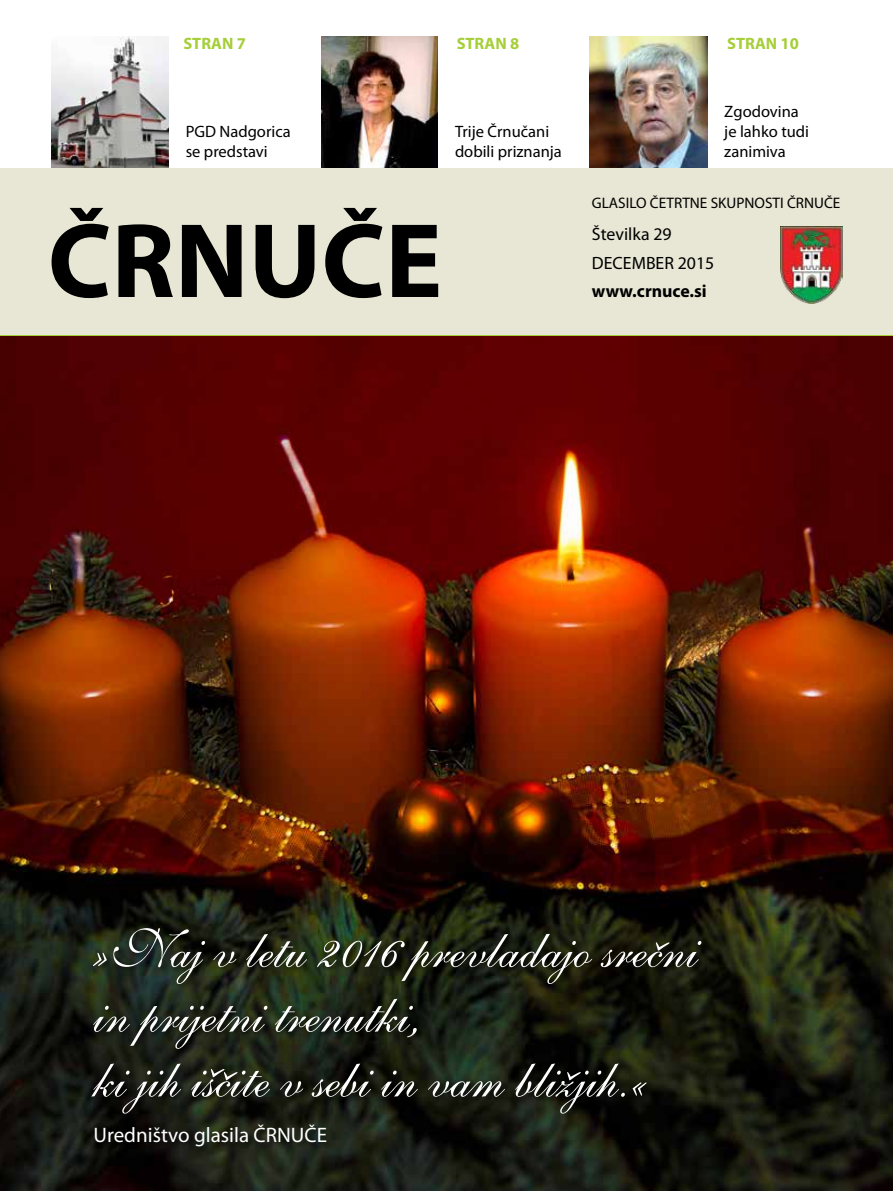
<style>
.page{position:relative;width:893px;height:1191px;background:#fff}
.page>*{position:absolute;margin:0;border:0;box-sizing:border-box;transform-origin:0 0}
.t1{font:700 106.95px "Myriad Pro";color:#000}
.t2{font:54px/64.8px "English 111 Presto BT";color:#fff}
.t3{font:21px "Myriad Pro";color:#fff}
.t4{font:17.85px/28.3px "Myriad Pro";color:#000}
.t5{font:700 17.85px "Myriad Pro";color:#000}
.t6{font:16.5px/19.8px "Myriad Pro";color:#000}
.t7{font:700 16.5px "Myriad Pro";color:#a6ce39}
.t8{font:15.3px "Myriad Pro";color:#000}
</style>
<div class="page">
<img style="left:590px;top:36px;width:117px;height:132px">
<img style="left:51px;top:36px;width:118px;height:132px">
<img style="left:321px;top:36px;width:117px;height:132px">
<img style="left:0;top:336px;width:893px;height:855px">
<div style="left:0;top:168px;width:893px;height:167px;background:#e8e6d4"></div>
<img style="left:780px;top:227px;width:62px;height:76px">
<div style="left:90px;top:926px;width:619px;height:227px;background:#000;opacity:.75"></div>
<p class="t7" style="left:183px;top:32px;width:64px">STRAN 7</p>
<p class="t7" style="left:457px;top:32px;width:64px">STRAN 8</p>
<p class="t7" style="left:727px;top:32px;width:73px">STRAN 10</p>
<p class="t6" style="left:186px;top:122px;width:106px">PGD Nadgorica se predstavi</p>
<p class="t6" style="left:455px;top:122px;width:108px">Trije Črnučani dobili priznanja</p>
<h1 class="t1" style="left:48px;top:191px;width:396px">ČRNUČE</h1>
<p class="t6" style="left:724px;top:102px;width:86px">Zgodovina je lahko tudi zanimiva</p>
<p class="t8" style="left:592px;top:194px;width:250px">GLASILO ČETRTNE SKUPNOSTI ČRNUČE</p>
<p class="t4" style="left:592px;top:220px;width:124px">Številka 29<br>DECEMBER 2015</p>
<p class="t5" style="left:592px;top:279px;width:116px">www.crnuce.si</p>
<h2 class="t2" style="left:94px;top:917px;width:606px">»Naj v letu 2016 prevladajo srečni in prijetni trenutki,<br>ki jih iščite v sebi in vam bližjih.«</h2>
<p class="t3" style="left:94px;top:1123px;width:235px">Uredništvo glasila ČRNUČE</p>
</div>
